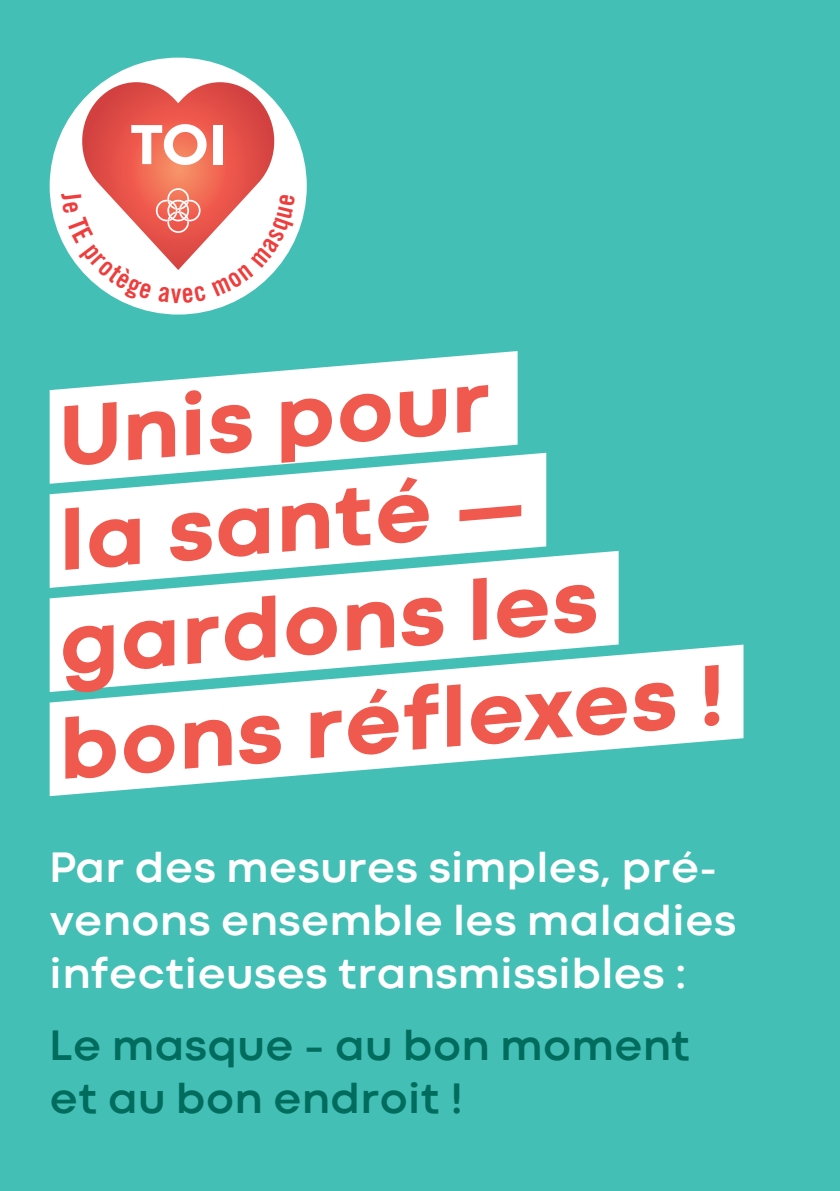
<style>
.page{position:relative;width:840px;height:1191px;background:#fff}
.page>*{position:absolute;margin:0;border:0;box-sizing:border-box;transform-origin:0 0}
.t1{font:800 88.8px/104.2px "Codec Cold Trial";color:#f0594d}
.t2{font:800 58.8px "Codec Cold Trial";color:#fff}
.t3{font:700 44px/52.8px "Codec Cold Trial";color:#fff}
.t4{font:700 44px/52.8px "Codec Cold Trial";color:#006c5d}
</style>
<div class="page">
<div style="left:0;top:0;width:839px;height:1191px;background:#43bfb5"></div>
<svg style="left:50px;top:351px;width:467px;height:102px;fill:#fff"></svg>
<svg style="left:50px;top:453px;width:496px;height:98px;background:#edf8f7"></svg>
<svg style="left:50px;top:551px;width:568px;height:93px;background:#ecf8f7"></svg>
<svg style="left:50px;top:644px;width:693px;height:152px;fill:#fff"></svg>
<div style="left:50px;top:58px;width:256px;height:256px;background:#fff;border-radius:50%"></div>
<svg style="left:61px;top:82px;width:234px;height:221px"></svg>
<h2 class="t2" style="left:130px;top:109px;width:98px">TOI</h2>
<h1 class="t1" style="left:25px;top:388px;width:669px;text-indent:27px;rotate:-5deg">Unis pour<br>la santé — gardons les bons réflexes !</h1>
<p class="t3" style="left:50px;top:841px;width:688px">Par des mesures simples, pré&shy;venons ensemble les maladies infectieuses transmissibles :</p>
<p class="t4" style="left:50px;top:1019px;width:642px">Le masque – au bon moment et au bon endroit !</p>
</div>
